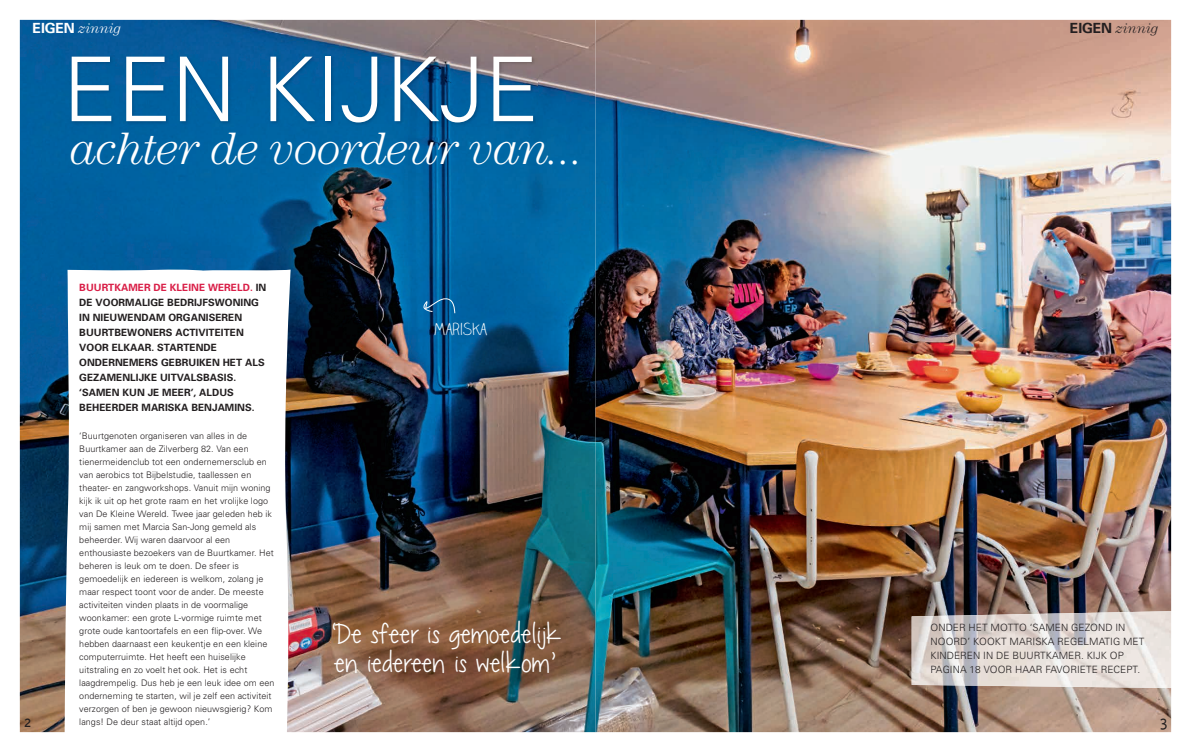
<style>
.page{position:relative;width:1191px;height:752px;background:#fff}
.page>*{position:absolute;margin:0;border:0;box-sizing:border-box;transform-origin:0 0}
.t1{font:300 89.3px "Univers";color:#fff}
.t2{font:italic 300 46.3px "Century";letter-spacing:-.02em;color:#fff}
.t3{font:38.5px/28.5px "Chocolate Covered Raindrops";color:#fff}
.t4{font:300 18px "Triplex";color:#231f20}
.t5{font:300 17px "Claire Hand";letter-spacing:.005em;color:#fff}
.t6{font:italic 300 14px "Century";color:#fff}
.t7{font:italic 300 14px "Century";color:#231f20}
.t8{font:700 10px/15px "Univers";letter-spacing:.005em;color:#231f20}
.t9{font:300 10px/13.8px "Univers";letter-spacing:.005em;color:#231f20}
.t10{font:300 9px/13px "Univers";letter-spacing:.005em;color:#231f20}
.s1{font-family:"Univers";font-weight:700;font-style:normal}
.s2{color:#d91e47}
</style>
<div class="page">
<img style="left:20px;top:20px;width:1151px;height:711px">
<img style="left:70px;top:54px;width:467px;height:72px">
<svg style="left:63px;top:269px;width:243px;height:464px"></svg>
<svg style="left:423px;top:296px;width:32px;height:17px"></svg>
<img style="left:911px;top:611px;width:260px;height:76px">
<h3 class="t6" style="left:33px;top:20px;width:90px"><span class="s1">EIGEN</span> zinnig</h3>
<h1 class="t1" style="left:63px;top:36px;width:478px">EEN KIJKJE</h1>
<h2 class="t2" style="left:71px;top:122px;width:516px">achter de voordeur van...</h2>
<h3 class="t4" style="left:24px;top:711px;width:9px">2</h3>
<p class="t8" style="left:79px;top:279px;width:188px"><span class="s2">BUURTKAMER DE KLEINE WERELD.</span> IN<br>DE VOORMALIGE BEDRIJFS WONING<br>IN NIEUWENDAM ORGANISEREN<br>BUURTBEWONERS ACTIVITEITEN<br>VOOR ELKAAR. STARTENDE<br>ONDERNEMERS GEBRUIKEN HET ALS<br>GEZAMEN LIJKE UITVALSBASIS. ‘SAMEN KUN JE MEER’, ALDUS<br>BEHEERDER MARISKA BENJAMINS.</p>
<p class="t10" style="left:79px;top:428px;width:197px">‘Buurtgenoten organiseren van alles in de Buurtkamer aan de Zilverberg 82. Van een tienermeidenclub tot een ondernemersclub en van aerobics tot Bijbelstudie, taallessen en theater- en zangworkshops. Vanuit mijn woning kijk ik uit op het grote raam en het vrolijke logo van De Kleine Wereld. Twee jaar geleden heb ik mij samen met Marcia San-Jong gemeld als beheerder. Wij waren daarvoor al een enthousiaste bezoekers van de Buurtkamer. Het beheren is leuk om te doen. De sfeer is gemoedelijk en iedereen is welkom, zolang je maar respect toont voor de ander. De meeste activiteiten vinden plaats in de voormalige woonkamer: een grote L-vormige ruimte met grote oude kantoortafels en een flip-over. We hebben daarnaast een keukentje en een kleine computerruimte. Het heeft een huiselijke uitstraling en zo voelt het ook. Het is echt laagdrempelig. Dus heb je een leuk idee om een onderneming te starten, wil je zelf een activiteit verzorgen of ben je gewoon nieuwsgierig? Kom langs! De deur staat altijd open.’</p>
<h3 class="t5" style="left:434px;top:319px;width:55px">MARISKA</h3>
<h3 class="t3" style="left:322px;top:618px;width:235px">‘De sfeer is gemoedelijk en iedereen is welkom’</h3>
<h3 class="t7" style="left:1070px;top:20px;width:90px"><span class="s1">EIGEN</span> zinnig</h3>
<p class="t9" style="left:930px;top:620px;width:215px">ONDER HET MOTTO ‘SAMEN GEZOND IN NOORD’ KOOKT MARISKA REGELMATIG MET KINDEREN IN DE BUURTKAMER. KIJK OP PAGINA 18 VOOR HAAR FAVORIETE RECEPT.</p>
<h3 class="t4" style="left:1159px;top:711px;width:9px">3</h3>
</div>
